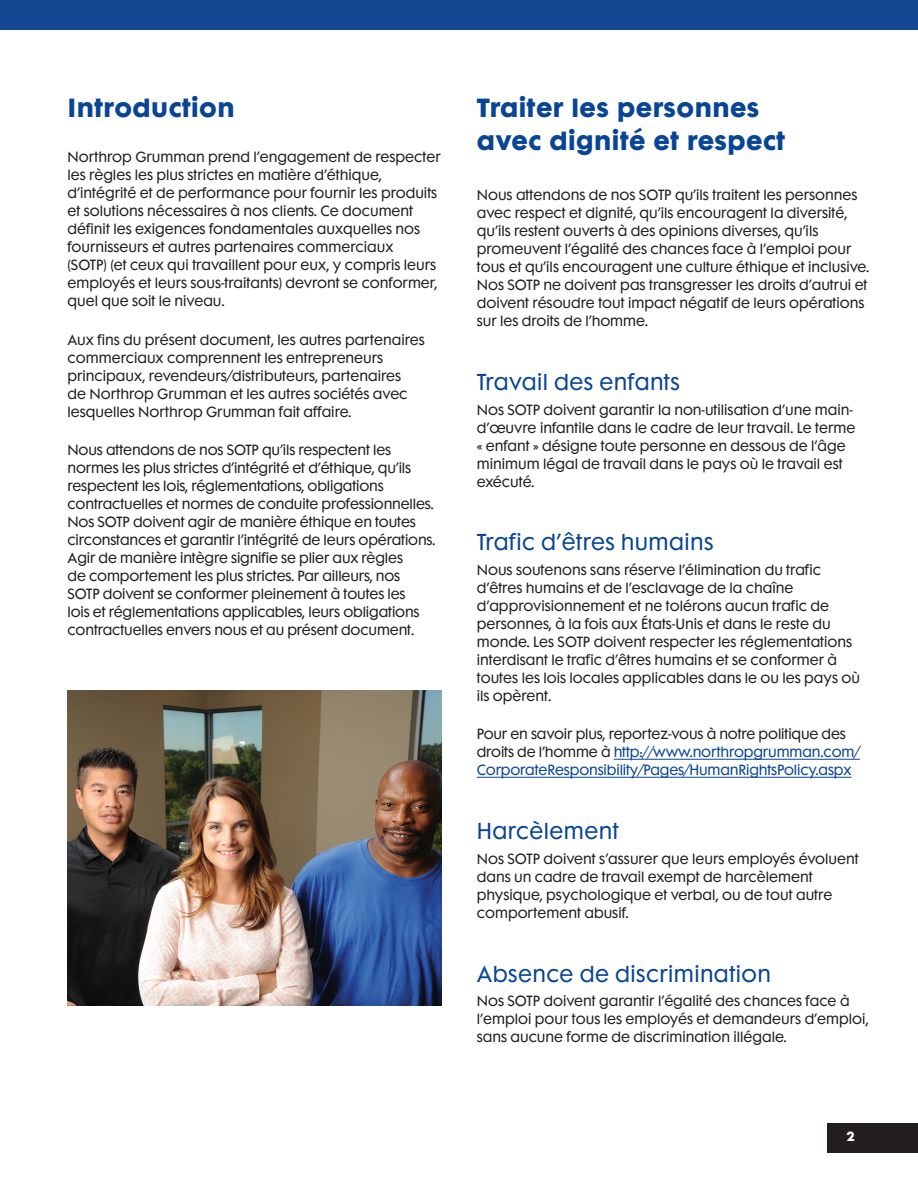
<style>
.page{position:relative;width:918px;height:1188px;background:#fff}
.page>*{position:absolute;margin:0;border:0;box-sizing:border-box;transform-origin:0 0}
.H2_BLUE{font:700 24px/33px "Futura Maxi Std";letter-spacing:.02em;color:#094594}
.H2_BLUE-2{font:21px "Futura Maxi Std";letter-spacing:.02em;color:#094594}
.body_-_body_text{font:13.5px/18px "Futura Maxi Std";color:#231f20}
.body_-_body_text-2{font:13.5px/18px "Futura Maxi Std";letter-spacing:-.01em;color:#094594}
.t1{font:700 12px "Futura Maxi Std";color:#fff}
.s1{color:#231f20}
</style>
<div class="page">
<div style="left:827px;top:1123px;width:91px;height:29px;background:#231f20"></div>
<img style="left:68px;top:691px;width:373px;height:315px">
<hr style="left:614px;top:759px;width:246px;height:1px;background:#094594">
<hr style="left:477px;top:777px;width:375px;height:1px;background:#094594">
<div style="left:0;top:0;width:918px;height:29px;background:#154892"></div>
<p class="H2_BLUE" style="left:68px;top:90px;width:169px">Introduction</p>
<p class="body_-_body_text" style="left:68px;top:148px;width:375px">Northrop Grumman prend l’engagement de respecter les règles les plus strictes en matière d’éthique, d’intégrité et de performance pour fournir les produits et solutions nécessaires à nos clients. Ce document définit les exigences fondamentales auxquelles nos fournisseurs et autres partenaires commerciaux<br>(SOTP) (et ceux qui travaillent pour eux, y compris leurs employés et leurs sous-traitants) devront se conformer, quel que soit le niveau.</p>
<p class="body_-_body_text" style="left:68px;top:331px;width:359px">Aux fins du présent document, les autres partenaires commerciaux comprennent les entrepreneurs principaux, revendeurs/distributeurs, partenaires<br>de Northrop Grumman et les autres sociétés avec lesquelles Northrop Grumman fait affaire.</p>
<p class="body_-_body_text" style="left:68px;top:441px;width:369px">Nous attendons de nos SOTP qu’ils respectent les normes les plus strictes d’intégrité et d’éthique, qu’ils respectent les lois, réglementations, obligations contractuelles et normes de conduite professionnelles.<br>Nos SOTP doivent agir de manière éthique en toutes circonstances et garantir l’intégrité de leurs opérations.<br>Agir de manière intègre signifie se plier aux règles<br>de comportement les plus strictes. Par ailleurs, nos SOTP doivent se conformer pleinement à toutes les<br>lois et réglementations applicables, leurs obligations contractuelles envers nous et au présent document.</p>
<p class="H2_BLUE" style="left:477px;top:90px;width:310px">Traiter les personnes avec dignité et respect</p>
<p class="body_-_body_text" style="left:477px;top:186px;width:394px">Nous attendons de nos SOTP qu’ils traitent les personnes avec respect et dignité, qu’ils encouragent la diversité, qu’ils restent ouverts à des opinions diverses, qu’ils promeuvent l’égalité des chances face à l’emploi pour tous et qu’ils encouragent une culture éthique et inclusive.<br>Nos SOTP ne doivent pas transgresser les droits d’autrui et doivent résoudre tout impact négatif de leurs opérations sur les droits de l’homme.</p>
<p class="H2_BLUE-2" style="left:477px;top:368px;width:205px">Travail des enfants</p>
<p class="body_-_body_text" style="left:477px;top:401px;width:380px">Nos SOTP doivent garantir la non-utilisation d’une main&shy;d’œuvre infantile dans le cadre de leur travail. Le terme « enfant » désigne toute personne en dessous de l’âge minimum légal de travail dans le pays où le travail est exécuté.</p>
<p class="H2_BLUE-2" style="left:477px;top:529px;width:238px">Trafic d’êtres humains</p>
<p class="body_-_body_text" style="left:477px;top:561px;width:385px">Nous soutenons sans réserve l’élimination du trafic d’êtres humains et de l’esclavage de la chaîne d’approvisionnement et ne tolérons aucun trafic de personnes, à la fois aux États-Unis et dans le reste du monde. Les SOTP doivent respecter les réglementations interdisant le trafic d’êtres humains et se conformer à toutes les lois locales applicables dans le ou les pays où ils opèrent.</p>
<p class="body_-_body_text-2" style="left:477px;top:725px;width:385px"><span class="s1">Pour en savoir plus, reportez-vous à notre politique des droits de l’homme à</span> http://www.northropgrumman.com/<br>CorporateResponsibility/Pages/HumanRightsPolicy.aspx</p>
<p class="H2_BLUE-2" style="left:477px;top:818px;width:144px">Harcèlement</p>
<p class="body_-_body_text" style="left:477px;top:850px;width:384px">Nos SOTP doivent s’assurer que leurs employés évoluent dans un cadre de travail exempt de harcèlement physique, psychologique et verbal, ou de tout autre comportement abusif.</p>
<p class="H2_BLUE-2" style="left:477px;top:960px;width:296px">Absence de discrimination</p>
<p class="body_-_body_text" style="left:477px;top:992px;width:394px">Nos SOTP doivent garantir l’égalité des chances face à l’emploi pour tous les employés et demandeurs d’emploi, sans aucune forme de discrimination illégale.</p>
<p class="t1" style="left:847px;top:1128px;width:10px">2</p>
</div>
